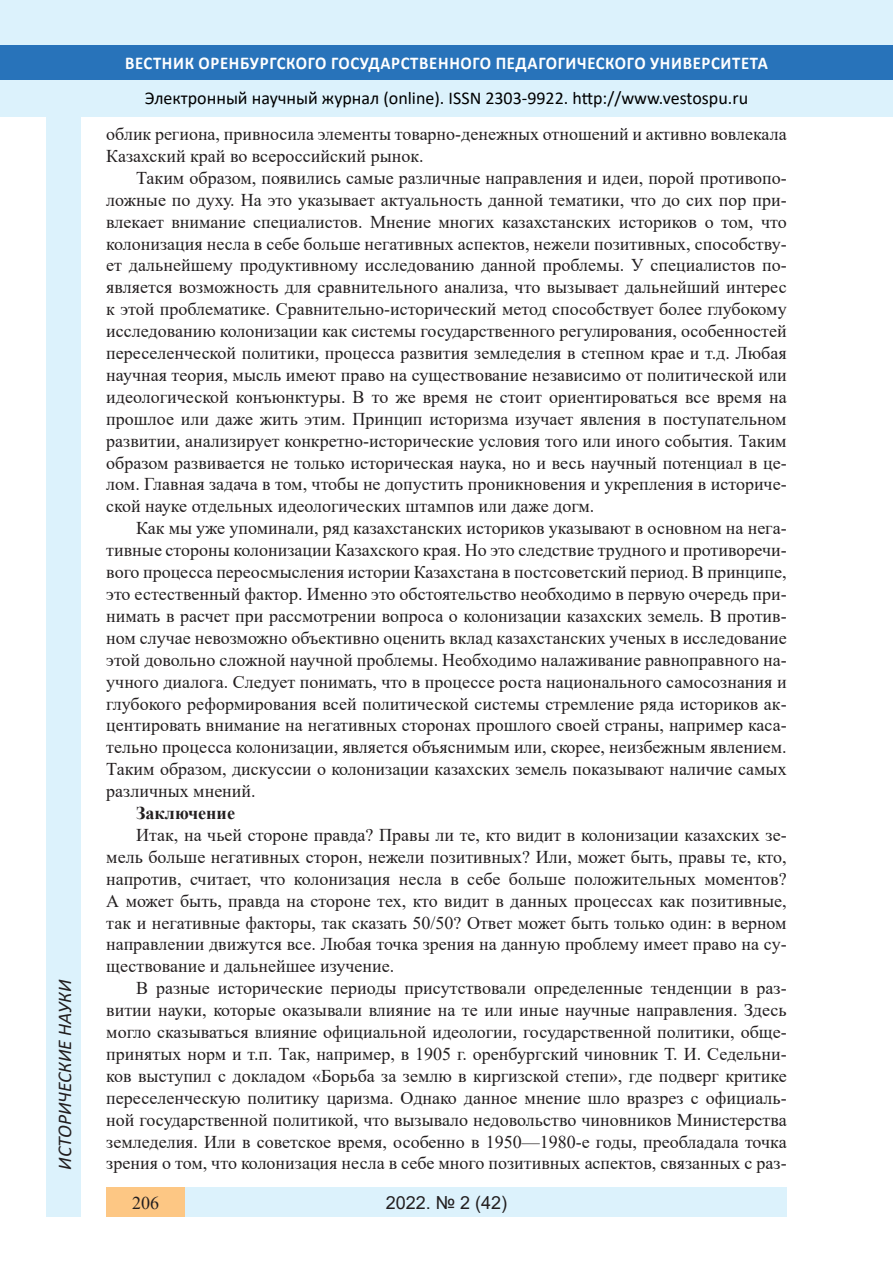
<style>
.page{position:relative;width:893px;height:1263px;background:#fff}
.page>*{position:absolute;margin:0;border:0;box-sizing:border-box;transform-origin:0 0}
.t1{font:italic 19.5px "Calibri";color:#231f20}
.Стиль2{font:18px/21.9px "Times New Roman";color:#231f20;text-align:justify}
.t2{font:18px "Calibri";color:#000}
.t3{font:700 18px "Calibri";letter-spacing:.04em;color:#fff;scale:.93 1}
.t4{font:18px "Arial";color:#231f20}
.Стиль2-2{font:700 18px "Times New Roman";color:#231f20}
.t5{font:700 18px "Book Antiqua";color:#231f20}
</style>
<div class="page">
<div style="left:0;top:0;width:893px;height:116px;background:#dcf2fc"></div>
<div style="left:0;top:45px;width:893px;height:34px;background:#2873ba"></div>
<div style="left:106px;top:1188px;width:681px;height:29px;background:#dcf2fc"></div>
<div style="left:106px;top:1188px;width:79px;height:29px;background:#fdc784"></div>
<div style="left:47px;top:116px;width:34px;height:1101px;background:#dcf2fc"></div>
<p class="t1" style="left:51px;top:1179px;width:279px;rotate:-90deg">03.00.00 БИОЛОГИЧЕСКИЕ НАУКИ</p>
<p class="t1" style="left:51px;top:1170px;width:192px;rotate:-90deg">ИСТОРИЧЕСКИЕ НАУКИ</p>
<p class="t3" style="left:125px;top:50px;width:693px">ВЕСТНИК ОРЕНБУРГСКОГО ГОСУДАРСТВЕННОГО ПЕДАГОГИЧЕСКОГО УНИВЕРСИТЕТА</p>
<p class="t2" style="left:145px;top:85px;width:605px">Электронный научный журнал (online). ISSN 2303-9922. http://www.vestospu.ru</p>
<p class="t2" style="left:388px;top:85px;width:13px">O</p>
<p class="t2" style="left:583px;top:85px;width:13px">t</p>
<p class="t2" style="left:583px;top:85px;width:13px">t</p>
<p class="Стиль2" style="left:106px;top:122px;width:682px">облик региона, привносила элементы товарно-денежных отношений и активно вовлекала<br>Казахский край во всероссийский рынок.</p>
<p class="Стиль2" style="left:106px;top:166px;width:682px;text-indent:30px">Таким образом, появились самые различные направления и идеи, порой противопо&shy;ложные по духу. На это указывает актуальность данной тематики, что до сих пор при&shy;влекает внимание специалистов. Мнение многих казахстанских историков о том, что колонизация несла в себе больше негативных аспектов, нежели позитивных, способству&shy;ет дальнейшему продуктивному исследованию данной проблемы. У специалистов по&shy;является возможность для сравнительного анализа, что вызывает дальнейший интерес к этой проблематике. Сравнительно-исторический метод способствует более глубокому исследованию колонизации как системы государственного регулирования, особенностей переселенческой политики, процесса развития земледелия в степном крае и т.д. Любая научная теория, мысль имеют право на существование независимо от политической или идеологической конъюнктуры. В то же время не стоит ориентироваться все время на прошлое или даже жить этим. Принцип историзма изучает явления в поступательном развитии, анализирует конкретно-исторические условия того или иного события. Таким образом развивается не только историческая наука, но и весь научный потенциал в це&shy;лом. Главная задача в том, чтобы не допустить проникновения и укрепления в историче&shy;ской науке отдельных идеологических штампов или даже догм.</p>
<p class="Стиль2" style="left:106px;top:517px;width:682px;text-indent:30px">Как мы уже упоминали, ряд казахстанских историков указывают в основном на нега&shy;тивные стороны колонизации Казахского края. Но это следствие трудного и противоречи&shy;вого процесса переосмысления истории Казахстана в постсоветский период. В принципе, это естественный фактор. Именно это обстоятельство необходимо в первую очередь при&shy;нимать в расчет при рассмотрении вопроса о колонизации казахских земель. В против&shy;ном случае невозможно объективно оценить вклад казахстанских ученых в исследование этой довольно сложной научной проблемы. Необходимо налаживание равноправного на&shy;учного диалога. Следует понимать, что в процессе роста национального самосознания и глубокого реформирования всей политической системы стремление ряда историков ак&shy;центировать внимание на негативных сторонах прошлого своей страны, например каса&shy;тельно процесса колонизации, является объяснимым или, скорее, неизбежным явлением.<br>Таким образом, дискуссии о колонизации казахских земель показывают наличие самых различных мнений.</p>
<p class="Стиль2-2" style="left:136px;top:800px;width:100px">Заключение</p>
<p class="Стиль2" style="left:106px;top:823px;width:682px;text-indent:30px">Итак, на чьей стороне правда? Правы ли те, кто видит в колонизации казахских зе&shy;мель больше негативных сторон, нежели позитивных? Или, может быть, правы те, кто, напротив, считает, что колонизация несла в себе больше положительных моментов?<br>А может быть, правда на стороне тех, кто видит в данных процессах как позитивные, так и негативные факторы, так сказать 50/50? Ответ может быть только один: в верном направлении движутся все. Любая точка зрения на данную проблему имеет право на су&shy;ществование и дальнейшее изучение.</p>
<p class="Стиль2" style="left:106px;top:977px;width:682px;text-indent:30px">В разные исторические периоды присутствовали определенные тенденции в раз&shy;витии науки, которые оказывали влияние на те или иные научные направления. Здесь могло сказываться влияние официальной идеологии, государственной политики, обще&shy;принятых норм и т.п. Так, например, в 1905 г. оренбургский чиновник Т. И. Седельни&shy;ков выступил с докладом «Борьба за землю в киргизской степи», где подверг критике переселенческую политику царизма. Однако данное мнение шло вразрез с официаль&shy;ной государственной политикой, что вызывало недовольство чиновников Министерства земледелия. Или в советское время, особенно в 1950—1980-е годы, преобладала точка зрения о том, что колонизация несла в себе много позитивных аспектов, связанных с раз-</p>
<p class="t5" style="left:390px;top:1190px;width:37px">2018</p>
<p class="t5" style="left:460px;top:1190px;width:45px">1 25)</p>
<p class="t4" style="left:386px;top:1190px;width:123px">2022. № 2 (42)</p>
<p class="Стиль2" style="left:132px;top:1191px;width:28px">206</p>
<p class="t5" style="left:488px;top:1190px;width:10px">6</p>
</div>
